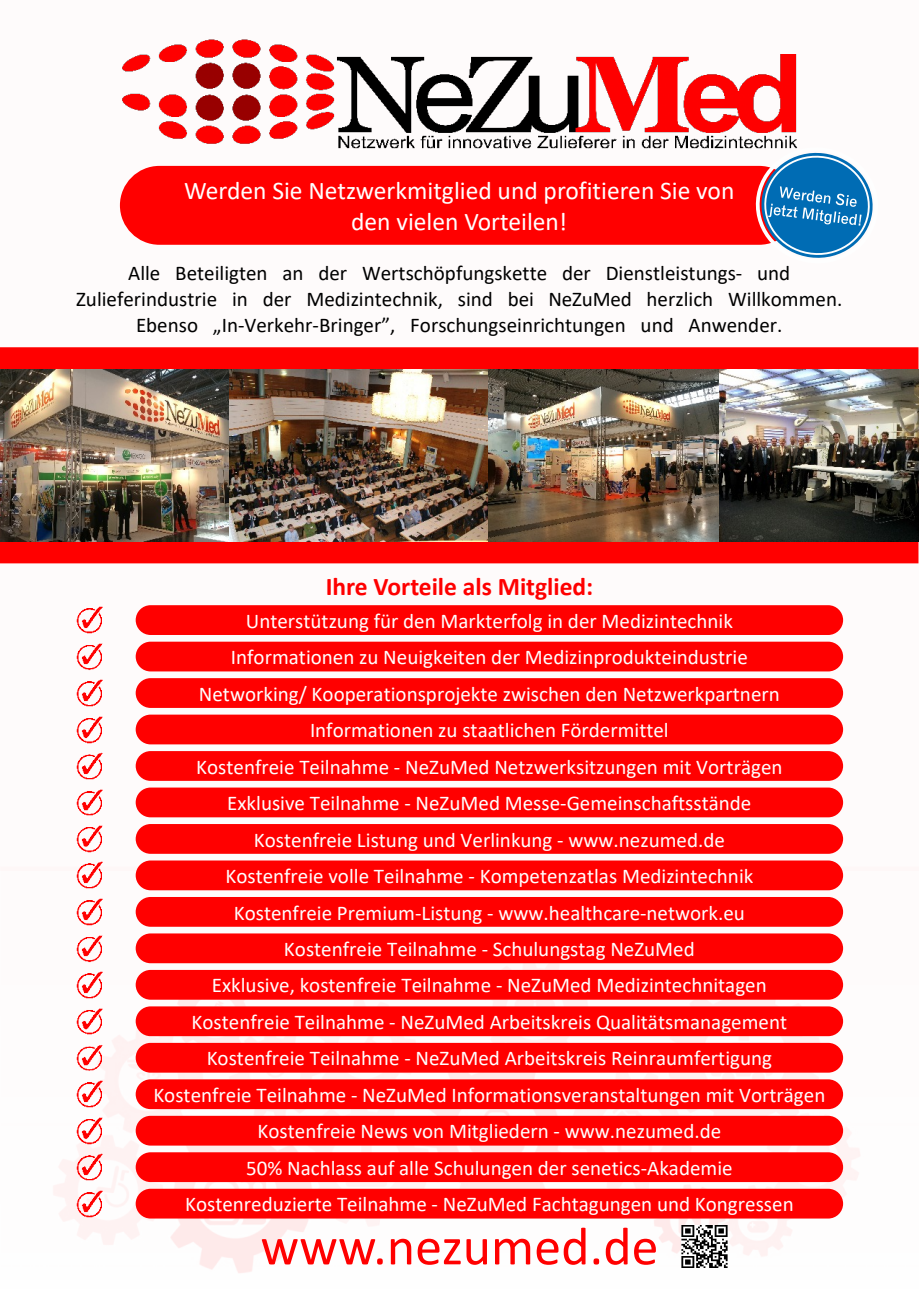
<style>
.page{position:relative;width:919px;height:1289px;background:#fff}
.page>*{position:absolute;margin:0;border:0;box-sizing:border-box;transform-origin:0 0}
.t1{font:54px "Calibri";color:#f00}
.t2{font:25.5px/31.2px "Calibri";color:#fff;text-align:center}
.t3{font:700 25.5px "Calibri";color:#f00}
.t4{font:21px/36.5px "Calibri";color:#fff;text-align:center}
.t5{font:21px/25.7px "Calibri";color:#000;text-align:center}
</style>
<div class="page">
<img style="left:1px;top:165px;width:917px;height:698px">
<img style="left:53px;top:866px;width:807px;height:407px">
<div style="left:120px;top:166px;width:678px;height:79px;background:#f00;border-radius:39px"></div>
<img style="left:122px;top:39px;width:675px;height:110px">
<svg style="left:755px;top:147px;width:123px;height:116px"></svg>
<div style="left:0;top:347px;width:918px;height:216px;background:#f00;border:2px solid #f00"></div>
<img style="left:0;top:369px;width:918px;height:172px">
<img style="left:681px;top:1225px;width:46px;height:42px">
<div style="left:136px;top:605px;width:707px;height:30px;background:#f00;border-radius:15px"></div>
<img style="left:76px;top:606px;width:28px;height:28px">
<div style="left:136px;top:678px;width:707px;height:30px;background:#f00;border-radius:15px"></div>
<img style="left:76px;top:678px;width:28px;height:29px">
<div style="left:136px;top:641px;width:707px;height:30px;background:#f00;border-radius:15px"></div>
<img style="left:76px;top:642px;width:28px;height:28px">
<div style="left:136px;top:714px;width:707px;height:30px;background:#f00;border-radius:15px"></div>
<div style="left:136px;top:751px;width:707px;height:29px;background:#f00;border-radius:15px"></div>
<div style="left:136px;top:787px;width:707px;height:30px;background:#f00;border-radius:15px"></div>
<div style="left:136px;top:824px;width:707px;height:29px;background:#f00;border-radius:15px"></div>
<div style="left:136px;top:860px;width:707px;height:30px;background:#f00;border-radius:15px"></div>
<div style="left:136px;top:897px;width:707px;height:29px;background:#f00;border-radius:15px"></div>
<div style="left:136px;top:933px;width:707px;height:30px;background:#f00;border-radius:15px"></div>
<div style="left:136px;top:969px;width:707px;height:30px;background:#f00;border-radius:15px"></div>
<div style="left:136px;top:1006px;width:707px;height:30px;background:#f00;border-radius:15px"></div>
<div style="left:136px;top:1042px;width:707px;height:30px;background:#f00;border-radius:15px"></div>
<div style="left:136px;top:1079px;width:707px;height:30px;background:#f00;border-radius:15px"></div>
<div style="left:136px;top:1115px;width:707px;height:30px;background:#f00;border-radius:15px"></div>
<div style="left:136px;top:1152px;width:707px;height:29px;background:#f00;border-radius:15px"></div>
<div style="left:136px;top:1188px;width:707px;height:30px;background:#f00;border-radius:15px"></div>
<img style="left:76px;top:715px;width:28px;height:29px">
<img style="left:76px;top:751px;width:28px;height:29px">
<img style="left:76px;top:788px;width:28px;height:28px">
<img style="left:76px;top:824px;width:28px;height:29px">
<img style="left:76px;top:860px;width:28px;height:29px">
<img style="left:76px;top:897px;width:28px;height:29px">
<img style="left:76px;top:934px;width:28px;height:28px">
<img style="left:76px;top:970px;width:28px;height:29px">
<img style="left:76px;top:1007px;width:28px;height:28px">
<img style="left:76px;top:1043px;width:28px;height:28px">
<img style="left:76px;top:1079px;width:28px;height:29px">
<img style="left:76px;top:1116px;width:28px;height:29px">
<img style="left:76px;top:1152px;width:28px;height:29px">
<img style="left:76px;top:1189px;width:28px;height:29px">
<p class="t2" style="left:184px;top:177px;width:552px">Werden Sie Netzwerkmitglied und profitieren Sie von den vielen Vorteilen!</p>
<p class="t5" style="left:76px;top:262px;width:767px">Alle Beteiligten an der Wertschöpfungskette der Dienstleistungs- und<br>Zulieferindustrie in der Medizintechnik, sind bei NeZuMed herzlich Willkommen.<br>Ebenso „In-Verkehr-Bringer”, Forschungseinrichtungen und Anwender.</p>
<p class="t3" style="left:325px;top:576px;width:269px">Ihre Vorteile als Mitglied:</p>
<p class="t4" style="left:246px;top:604px;width:488px">Unterstützung für den Markterfolg in der Medizintechnik</p>
<p class="t4" style="left:231px;top:640px;width:518px">Informationen zu Neuigkeiten der Medizinprodukteindustrie</p>
<p class="t4" style="left:199px;top:677px;width:582px">Networking/ Kooperationsprojekte zwischen den Netzwerkpartnern</p>
<p class="t4" style="left:153px;top:713px;width:673px">Informationen zu staatlichen Fördermittel<br>Kostenfreie Teilnahme - NeZuMed Netzwerksitzungen mit Vorträgen<br>Exklusive Teilnahme - NeZuMed Messe-Gemeinschaftsstände<br>Kostenfreie Listung und Verlinkung - www.nezumed.de<br>Kostenfreie volle Teilnahme - Kompetenzatlas Medizintechnik<br>Kostenfreie Premium-Listung - www.healthcare-network.eu<br>Kostenfreie Teilnahme - Schulungstag NeZuMed<br>Exklusive, kostenfreie Teilnahme - NeZuMed Medizintechnitagen<br>Kostenfreie Teilnahme - NeZuMed Arbeitskreis Qualitätsmanagement Kostenfreie Teilnahme - NeZuMed Arbeitskreis Reinraumfertigung<br>Kostenfreie Teilnahme - NeZuMed Informationsveranstaltungen mit Vorträgen Kostenfreie News von Mitgliedern - www.nezumed.de<br>50% Nachlass auf alle Schulungen der senetics-Akademie<br>Kostenreduzierte Teilnahme - NeZuMed Fachtagungen und Kongressen</p>
<h1 class="t1" style="left:260px;top:1223px;width:399px">www.nezumed.de</h1>
</div>
